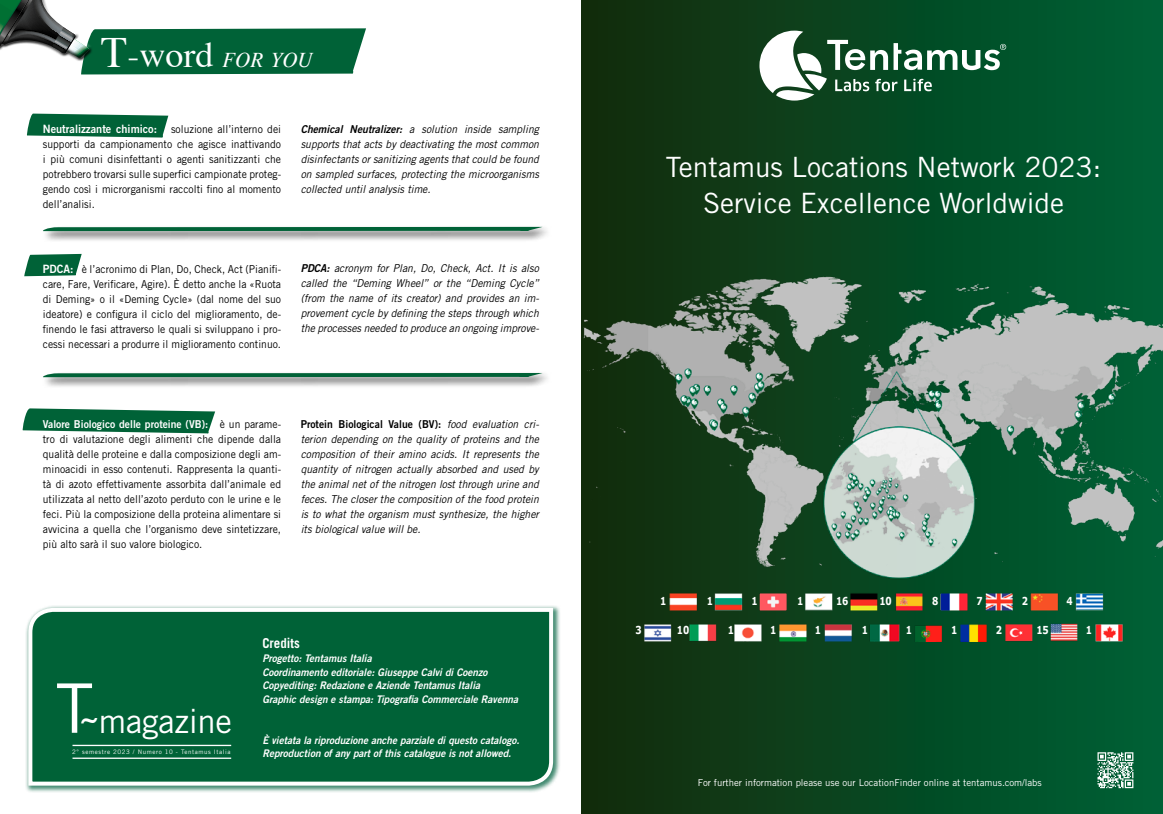
<style>
.page{position:relative;width:1163px;height:814px;background:#fff}
.page>*{position:absolute;margin:0;border:0;box-sizing:border-box;transform-origin:0 0}
.t1{font:33px "Trade Gothic";letter-spacing:-.01em;color:#fff}
.t2{font:27.9px/35.9px "Trade Gothic";color:#fff;text-align:center}
.t3{font:italic 21px "Times";color:#fff}
.t4{font:700 13.6px "Trade Gothic";color:#fff;scale:.95 1}
.t5{font:700 11px "Verdana";letter-spacing:-.005em;color:#fff;scale:.8 1}
.t6{font:10.9px/15px "Trade Gothic";color:#000;text-align:justify;scale:.95 1}
.t7{font:italic 10.9px/15px "Trade Gothic";color:#000;text-align:justify;scale:.95 1}
.t8{font:10.9px "Trade Gothic Bold Two";color:#000;scale:.95 1}
.t9{font:10.9px "Trade Gothic Bold Two";color:#fff;scale:.95 1}
.t10{font:italic 10.5px/13.6px "Trade Gothic Bold Two";color:#fff;scale:.95 1}
.t11{font:9.6px "Trade Gothic";color:#fff}
.t12{font:6.1px "Trade Gothic";letter-spacing:.095em;color:#fff}
.s1{font-style:normal;font-size:43.2px}
.s2{font-style:normal;font-size:36px}
.s3{font-family:"Trade Gothic Bold Two";font-size:11.5px;color:#fff}
.s4{font-family:"Trade Gothic Bold Two"}
.s5{font-family:"Trade Gothic";color:#000}
.s6{font-family:"Trade Gothic";font-style:italic}
.s7{font-size:68.3px}
.s8{font-size:46.8px}
</style>
<div class="page">
<div style="left:25px;top:604px;width:535px;height:189px;background:#016240;opacity:.75"></div>
<svg style="left:26px;top:606px;width:529px;height:181px;background:#187049"></svg>
<hr style="left:72px;top:744px;width:159px;height:2px;background:#fff">
<hr style="left:72px;top:757px;width:159px;height:1px;background:#fff">
<svg style="left:27px;top:113px;width:141px;height:25px;background:#267954"></svg>
<svg style="left:22px;top:408px;width:193px;height:26px;background:#2d7e5a"></svg>
<div style="left:81px;top:28px;width:285px;height:46px;background:#006237"></div>
<div style="left:0;top:0;width:93px;height:62px;background:#000;opacity:.75"></div>
<svg style="left:24px;top:226px;width:518px;height:51px"></svg>
<div style="left:42px;top:371px;width:510px;height:18px;background:#000;opacity:.75"></div>
<svg style="left:42px;top:371px;width:500px;height:9px"></svg>
<div style="left:581px;top:0;width:581px;height:814px;background:linear-gradient(to right,#142b0b,#006136)"></div>
<svg style="left:1097px;top:752px;width:36px;height:36px"></svg>
<svg style="left:759px;top:31px;width:247px;height:70px"></svg>
<img style="left:583px;top:275px;width:579px;height:366px">
<h3 class="t3" style="left:101px;top:42px;width:213px"><span class="s1">T</span><span class="s2">-word</span> FOR YOU</h3>
<p class="t6" style="left:43px;top:121px;width:252px"><span class="s3">Neutralizzante chimico:</span> soluzione all’interno dei supporti da campionamento che agisce inattivando i più comuni disinfettanti o agenti sanitizzanti che potrebbero trovarsi sulle superfici campionate proteg&shy;gendo così i microrganismi raccolti fino al momento dell’analisi.</p>
<p class="t7" style="left:300px;top:121px;width:252px"><span class="s4">Chemical Neutralizer:</span> a solution inside sampling supports that acts by deactivating the most common disinfectants or sanitizing agents that could be found on sampled surfaces, protecting the microorganisms collected until analysis time.</p>
<p class="t6" style="left:43px;top:261px;width:252px"><span class="s3">PDCA:</span> è l’acronimo di Plan, Do, Check, Act (Pianifi&shy;care, Fare, Verificare, Agire). È detto anche la «Ruota di Deming» o il «Deming Cycle» (dal nome del suo ideatore) e configura il ciclo del miglioramento, de&shy;finendo le fasi attraverso le quali si sviluppano i pro&shy;cessi necessari a produrre il miglioramento continuo.</p>
<p class="t7" style="left:300px;top:261px;width:252px"><span class="s4">PDCA:</span> acronym for Plan, Do, Check, Act. It is also called the “Deming Wheel” or the “Deming Cycle” (from the name of its creator) and provides an im&shy;provement cycle by defining the steps through which the processes needed to produce an ongoing improve-</p>
<p class="t9" style="left:43px;top:417px;width:252px">Valore Biologico delle proteine (VB): <span class="s5">è un parame-</span></p>
<p class="t6" style="left:43px;top:431px;width:252px">tro di valutazione degli alimenti che dipende dalla qualità delle proteine e dalla composizione degli am&shy;minoacidi in esso contenuti. Rappresenta la quanti&shy;tà di azoto effettivamente assorbita dall’animale ed utilizzata al netto dell’azoto perduto con le urine e le feci. Più la composizione della proteina alimentare si avvicina a quella che l’organismo deve sintetizzare, più alto sarà il suo valore biologico.</p>
<p class="t8" style="left:300px;top:417px;width:252px">Protein Biological Value (BV): <span class="s6">food evaluation cri-</span></p>
<p class="t7" style="left:300px;top:431px;width:252px">terion depending on the quality of proteins and the composition of their amino acids. It represents the quantity of nitrogen actually absorbed and used by the animal net of the nitrogen lost through urine and feces. The closer the composition of the food protein is to what the organism must synthesize, the higher its biological value will be.</p>
<h1 class="t1" style="left:56px;top:701px;width:178px"><span class="s7">T</span> <span class="s8">˜</span>magazine</h1>
<p class="t12" style="left:72px;top:748px;width:160px">2° semestre 2023 / Numero 10 - Tentamus Italia</p>
<p class="t4" style="left:262px;top:635px;width:41px">Credits</p>
<p class="t10" style="left:262px;top:651px;width:270px">Progetto: Tentamus Italia<br>Coordinamento editoriale: Giuseppe Calvi di Coenzo Copyediting: Redazione e Aziende Tentamus Italia<br>Graphic design e stampa: Tipografia Commerciale Ravenna</p>
<p class="t10" style="left:262px;top:733px;width:272px">È vietata la riproduzione anche parziale di questo catalogo.<br>Reproduction of any part of this catalogue is not allowed.</p>
<h2 class="t2" style="left:666px;top:149px;width:437px">Tentamus Locations Network 2023:<br>Service Excellence Worldwide</h2>
<p class="t5" style="left:660px;top:593px;width:9px">1</p>
<p class="t5" style="left:706px;top:593px;width:9px">1</p>
<p class="t5" style="left:751px;top:593px;width:9px">1</p>
<p class="t5" style="left:796px;top:593px;width:9px">1</p>
<p class="t5" style="left:835px;top:593px;width:17px">16</p>
<p class="t5" style="left:879px;top:593px;width:17px">10</p>
<p class="t5" style="left:931px;top:593px;width:9px">8</p>
<p class="t5" style="left:976px;top:593px;width:9px">7</p>
<p class="t5" style="left:1021px;top:593px;width:9px">2</p>
<p class="t5" style="left:1066px;top:593px;width:9px">4</p>
<p class="t5" style="left:635px;top:623px;width:9px">3</p>
<p class="t5" style="left:676px;top:623px;width:17px">10</p>
<p class="t5" style="left:727px;top:623px;width:9px">1</p>
<p class="t5" style="left:770px;top:623px;width:9px">1</p>
<p class="t5" style="left:814px;top:623px;width:9px">1</p>
<p class="t5" style="left:861px;top:623px;width:9px">1</p>
<p class="t5" style="left:905px;top:623px;width:9px">1</p>
<p class="t5" style="left:950px;top:623px;width:9px">1</p>
<p class="t5" style="left:995px;top:623px;width:9px">2</p>
<p class="t5" style="left:1036px;top:623px;width:17px">15</p>
<p class="t5" style="left:1085px;top:623px;width:9px">1</p>
<p class="t11" style="left:697px;top:777px;width:345px">For further information please use our LocationFinder online at tentamus.com/labs</p>
</div>
